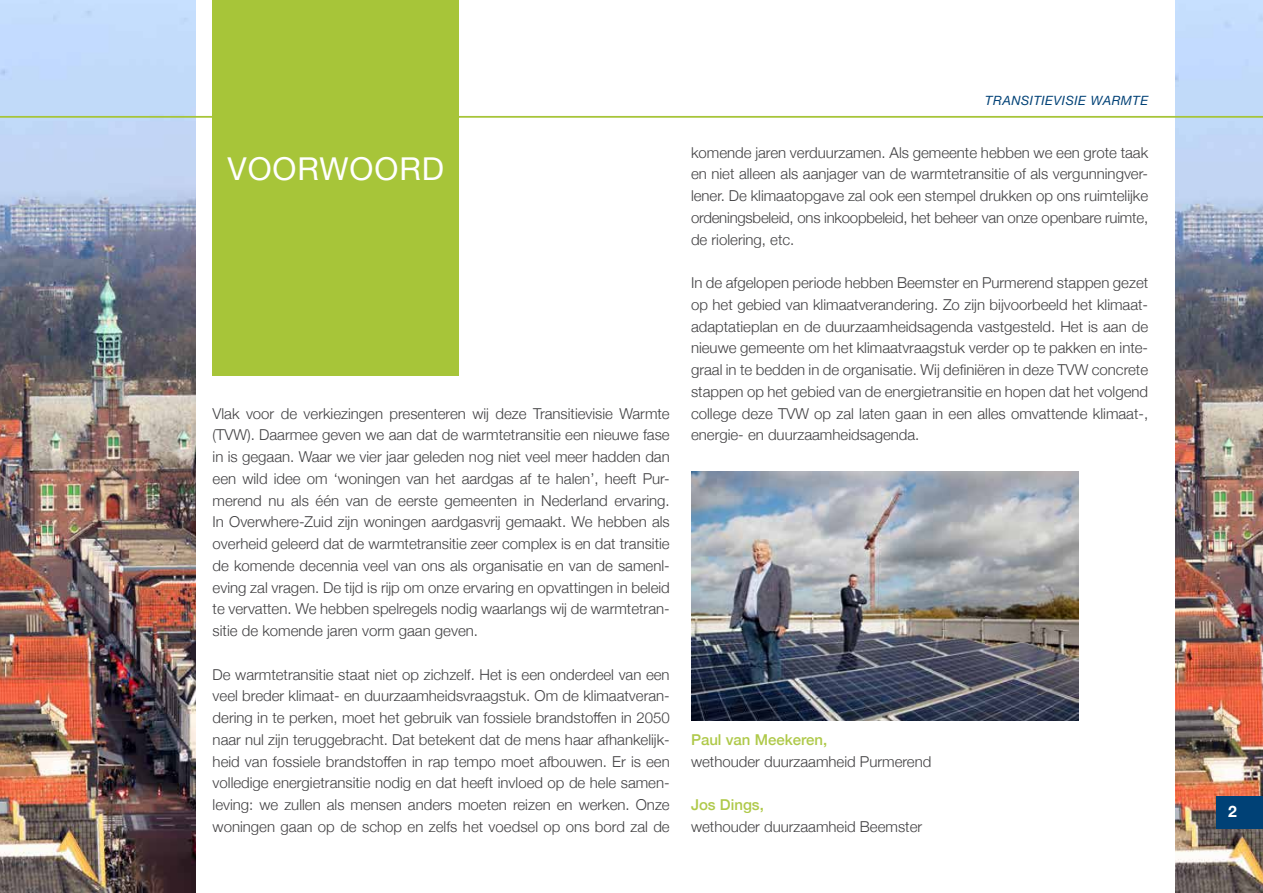
<style>
.page{position:relative;width:1263px;height:893px;background:#fff}
.page>*{position:absolute;margin:0;border:0;box-sizing:border-box;transform-origin:0 0}
.t1{font:31.5px "Helvetica Neue";letter-spacing:.03em;color:#fff}
.t2{font:700 15.75px "Helvetica Neue";color:#fff}
.t3{font:300 15px/21.8px "Helvetica Neue";color:#414042;text-align:justify}
.t4{font:500 15px "Helvetica Neue";color:#afc94a}
.t5{font:italic 12.75px "Helvetica Neue";letter-spacing:.04em;color:#004176}
</style>
<div class="page">
<img style="left:0;top:0;width:196px;height:893px">
<div style="left:213px;top:0;width:246px;height:375px;background:#a7c539"></div>
<img style="left:1175px;top:0;width:88px;height:893px">
<img style="left:691px;top:472px;width:387px;height:249px">
<div style="left:1216px;top:796px;width:47px;height:33px;background:#004176"></div>
<hr style="left:0;top:116px;width:1263px;height:1px;background:#a7c539">
<h1 class="t1" style="left:227px;top:146px;width:218px">VOORWOORD</h1>
<p class="t3" style="left:213px;top:401px;width:459px;text-align:left">Vlak voor de verkiezingen presenteren wij deze Transitievisie Warmte (TVW). Daarmee geven we aan dat de warmtetransitie een nieuwe fase in is gegaan. Waar we vier jaar geleden nog niet veel meer hadden dan een wild idee om ‘woningen van het aardgas af te halen’, heeft Pur&shy;merend nu als één van de eerste gemeenten in Nederland ervaring.<br>In Overwhere-Zuid zijn woningen aardgasvrij gemaakt. We hebben als overheid geleerd dat de warmtetransitie zeer complex is en dat transitie de komende decennia veel van ons als organisatie en van de samenl&shy;eving zal vragen. De tijd is rijp om onze ervaring en opvattingen in beleid te vervatten. We hebben spelregels nodig waarlangs wij de warmtetran&shy;sitie de komende jaren vorm gaan geven.</p>
<p class="t3" style="left:213px;top:662px;width:459px">De warmtetransitie staat niet op zichzelf. Het is een onderdeel van een veel breder klimaat- en duurzaamheidsvraagstuk. Om de klimaatveran&shy;dering in te perken, moet het gebruik van fossiele brandstoffen in 2050 naar nul zijn teruggebracht. Dat betekent dat de mens haar afhankelijk&shy;heid van fossiele brandstoffen in rap tempo moet afbouwen. Er is een volledige energietransitie nodig en dat heeft invloed op de hele samen&shy;leving: we zullen als mensen anders moeten reizen en werken. Onze woningen gaan op de schop en zelfs het voedsel op ons bord zal de</p>
<p class="t5" style="left:985px;top:91px;width:164px">TRANSITIEVISIE WARMTE</p>
<p class="t3" style="left:691px;top:140px;width:459px">komende jaren verduurzamen. Als gemeente hebben we een grote taak en niet alleen als aanjager van de warmtetransitie of als vergunningver&shy;lener. De klimaatopgave zal ook een stempel drukken op ons ruimtelijke ordeningsbeleid, ons inkoopbeleid, het beheer van onze openbare ruimte, de riolering, etc.</p>
<p class="t3" style="left:691px;top:271px;width:459px">In de afgelopen periode hebben Beemster en Purmerend stappen gezet op het gebied van klimaatverandering. Zo zijn bijvoorbeeld het klimaat&shy;adaptatieplan en de duurzaamheidsagenda vastgesteld. Het is aan de nieuwe gemeente om het klimaatvraagstuk verder op te pakken en inte&shy;graal in te bedden in de organisatie. Wij definiëren in deze TVW concrete stappen op het gebied van de energietransitie en hopen dat het volgend college deze TVW op zal laten gaan in een alles omvattende klimaat-, energie- en duurzaamheidsagenda.</p>
<p class="t4" style="left:691px;top:727px;width:138px">Paul van Meekeren,</p>
<p class="t3" style="left:691px;top:749px;width:242px">wethouder duurzaamheid Purmerend</p>
<p class="t4" style="left:691px;top:793px;width:74px">Jos Dings,</p>
<p class="t3" style="left:691px;top:815px;width:233px">wethouder duurzaamheid Beemster</p>
<p class="t2" style="left:1228px;top:799px;width:10px">2</p>
</div>
